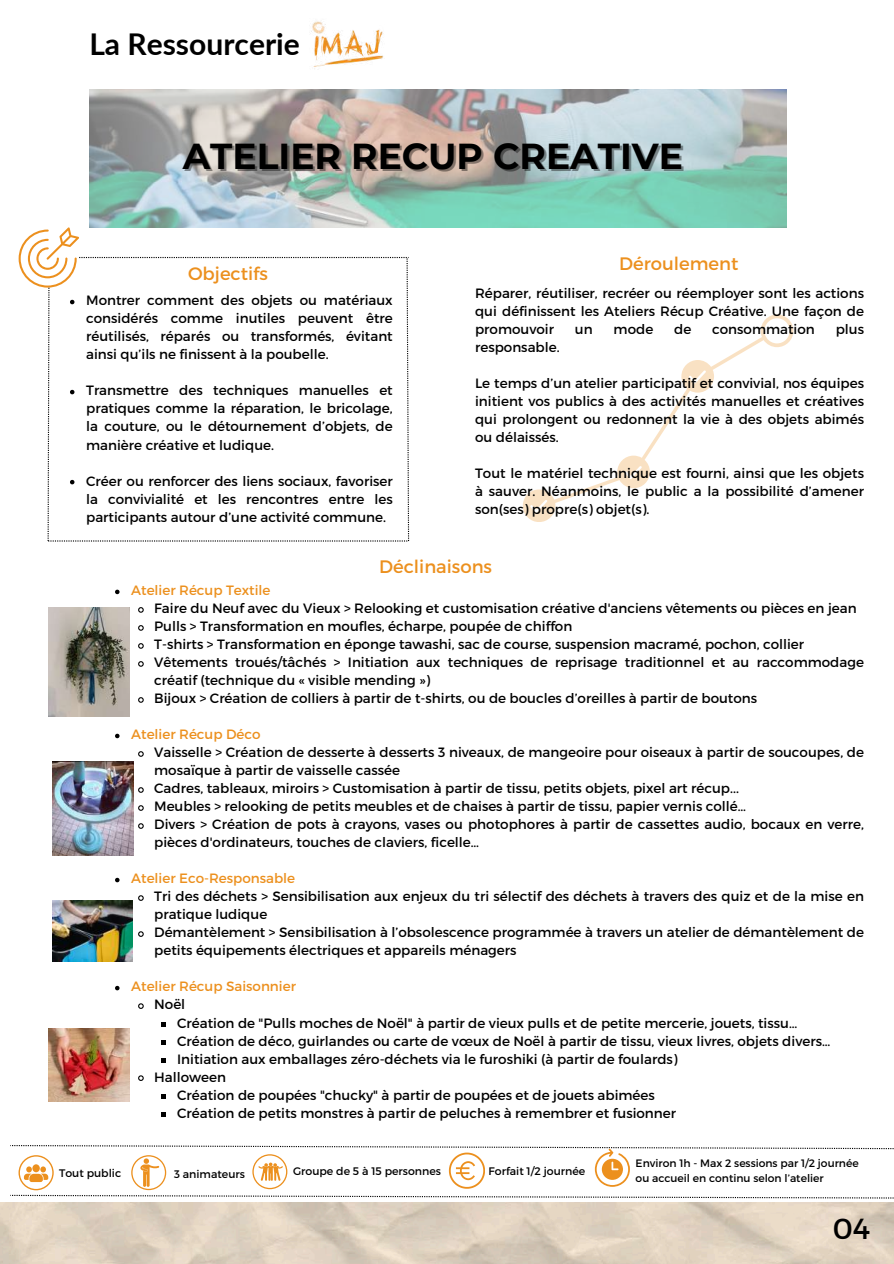
<style>
.page{position:relative;width:894px;height:1264px;background:#fff}
.page>*{position:absolute;margin:0;border:0;box-sizing:border-box;transform-origin:0 0}
.t1{font:700 36px "Montserrat";color:#000}
.t2{font:700 30px "Lato";color:#000}
.t3{font:28.95px "Montserrat";color:#000}
.t4{font:18px "Montserrat";color:#ec901e}
.t5{font:13.5px/18px "Montserrat";color:#000;text-align:justify}
.t6{font:13.5px "Montserrat";color:#ec901e}
.t7{font:10.95px "Montserrat";color:#000}
.t8{font:10.8px/15px "Montserrat";color:#000}
</style>
<div class="page">
<svg style="left:19px;top:227px;width:390px;height:314px"></svg>
<img style="left:89px;top:89px;width:697px;height:139px">
<svg style="left:522px;top:314px;width:270px;height:207px"></svg>
<img style="left:311px;top:21px;width:73px;height:48px">
<svg style="left:115px;top:589px;width:4px;height:5px"></svg>
<svg style="left:138px;top:607px;width:6px;height:6px"></svg>
<svg style="left:138px;top:625px;width:6px;height:6px"></svg>
<svg style="left:138px;top:643px;width:6px;height:6px"></svg>
<svg style="left:138px;top:661px;width:6px;height:6px"></svg>
<svg style="left:138px;top:697px;width:6px;height:6px"></svg>
<svg style="left:115px;top:733px;width:4px;height:5px"></svg>
<svg style="left:138px;top:751px;width:6px;height:6px"></svg>
<svg style="left:138px;top:787px;width:6px;height:6px"></svg>
<svg style="left:138px;top:805px;width:6px;height:6px"></svg>
<svg style="left:138px;top:823px;width:6px;height:6px"></svg>
<svg style="left:115px;top:877px;width:4px;height:5px"></svg>
<svg style="left:138px;top:895px;width:6px;height:6px"></svg>
<svg style="left:138px;top:931px;width:6px;height:6px"></svg>
<svg style="left:115px;top:985px;width:4px;height:5px"></svg>
<svg style="left:138px;top:1003px;width:6px;height:6px"></svg>
<svg style="left:161px;top:1022px;width:5px;height:4px"></svg>
<svg style="left:161px;top:1040px;width:5px;height:4px"></svg>
<svg style="left:161px;top:1058px;width:5px;height:4px"></svg>
<svg style="left:138px;top:1075px;width:6px;height:6px"></svg>
<svg style="left:161px;top:1094px;width:5px;height:4px"></svg>
<svg style="left:161px;top:1112px;width:5px;height:4px"></svg>
<img style="left:48px;top:1028px;width:81px;height:73px">
<img style="left:48px;top:607px;width:81px;height:109px">
<img style="left:52px;top:761px;width:81px;height:94px">
<img style="left:52px;top:901px;width:81px;height:60px">
<svg style="left:10px;top:1145px;width:883px;height:53px"></svg>
<h2 class="t2" style="left:89px;top:25px;width:212px">La Ressourcerie</h2>
<h1 class="t1" style="left:183px;top:134px;width:501px">ATELIER RECUP CREATIVE</h1>
<h3 class="t4" style="left:188px;top:262px;width:81px">Objectifs</h3>
<p class="t5" style="left:86px;top:291px;width:308px">Montrer comment des objets ou matériaux considérés comme inutiles peuvent être réutilisés, réparés ou transformés, évitant ainsi qu’ils ne finissent à la poubelle.</p>
<p class="t5" style="left:86px;top:381px;width:308px">Transmettre des techniques manuelles et pratiques comme la réparation, le bricolage, la couture, ou le détournement d’objets, de manière créative et ludique.</p>
<p class="t5" style="left:86px;top:471px;width:308px">Créer ou renforcer des liens sociaux, favoriser la convivialité et les rencontres entre les participants autour d’une activité commune.</p>
<h3 class="t4" style="left:619px;top:252px;width:121px">Déroulement</h3>
<p class="t5" style="left:475px;top:283px;width:390px">Réparer, réutiliser, recréer ou réemployer sont les actions qui définissent les Ateliers Récup Créative. Une façon de promouvoir</p>
<p class="t5" style="left:575px;top:319px;width:19px">un</p>
<p class="t5" style="left:613px;top:319px;width:41px">mode</p>
<p class="t5" style="left:674px;top:319px;width:19px">de</p>
<p class="t5" style="left:712px;top:319px;width:104px">consommation</p>
<p class="t5" style="left:835px;top:319px;width:30px">plus</p>
<p class="t5" style="left:475px;top:337px;width:86px">responsable.</p>
<p class="t5" style="left:475px;top:373px;width:390px">Le temps d’un atelier participatif et convivial, nos équipes initient vos publics à des activités manuelles et créatives qui prolongent ou redonnent la vie à des objets abimés ou délaissés.</p>
<p class="t5" style="left:475px;top:463px;width:390px">Tout le matériel technique est fourni, ainsi que les objets à sauver. Néanmoins, le public a la possibilité d’amener son(ses) propre(s) objet(s).</p>
<h3 class="t4" style="left:379px;top:554px;width:114px">Déclinaisons</h3>
<p class="t6" style="left:131px;top:581px;width:141px">Atelier Récup Textile</p>
<p class="t5" style="left:154px;top:599px;width:711px;text-align:left">Faire du Neuf avec du Vieux &gt; Relooking et customisation créative d'anciens vêtements ou pièces en jean Pulls &gt; Transformation en moufles, écharpe, poupée de chiffon<br>T-shirts &gt; Transformation en éponge tawashi, sac de course, suspension macramé, pochon, collier Vêtements troués/tâchés &gt; Initiation aux techniques de reprisage traditionnel et au raccommodage créatif (technique du « visible mending »)<br>Bijoux &gt; Création de colliers à partir de t-shirts, ou de boucles d’oreilles à partir de boutons</p>
<p class="t6" style="left:131px;top:725px;width:131px">Atelier Récup Déco</p>
<p class="t5" style="left:154px;top:743px;width:711px;text-align:left">Vaisselle &gt; Création de desserte à desserts 3 niveaux, de mangeoire pour oiseaux à partir de soucoupes, de mosaïque à partir de vaisselle cassée<br>Cadres, tableaux, miroirs &gt; Customisation à partir de tissu, petits objets, pixel art récup...<br>Meubles &gt; relooking de petits meubles et de chaises à partir de tissu, papier vernis collé…<br>Divers &gt; Création de pots à crayons, vases ou photophores à partir de cassettes audio, bocaux en verre, pièces d'ordinateurs, touches de claviers, ficelle…</p>
<p class="t6" style="left:131px;top:869px;width:165px">Atelier Eco-Responsable</p>
<p class="t5" style="left:154px;top:887px;width:711px;text-align:left">Tri des déchets &gt; Sensibilisation aux enjeux du tri sélectif des déchets à travers des quiz et de la mise en pratique ludique<br>Démantèlement &gt; Sensibilisation à l’obsolescence programmée à travers un atelier de démantèlement de petits équipements électriques et appareils ménagers</p>
<p class="t6" style="left:131px;top:977px;width:166px">Atelier Récup Saisonnier</p>
<p class="t5" style="left:154px;top:995px;width:33px">Noël</p>
<p class="t5" style="left:177px;top:1013px;width:621px">Création de "Pulls moches de Noël" à partir de vieux pulls et de petite mercerie, jouets, tissu…</p>
<p class="t5" style="left:177px;top:1031px;width:654px">Création de déco, guirlandes ou carte de vœux de Noël à partir de tissu, vieux livres, objets divers…</p>
<p class="t5" style="left:177px;top:1049px;width:502px">Initiation aux emballages zéro-déchets via le furoshiki (à partir de foulards)</p>
<p class="t5" style="left:154px;top:1067px;width:73px">Halloween</p>
<p class="t5" style="left:177px;top:1085px;width:479px">Création de poupées "chucky" à partir de poupées et de jouets abimées</p>
<p class="t5" style="left:177px;top:1103px;width:500px">Création de petits monstres à partir de peluches à remembrer et fusionner</p>
<p class="t7" style="left:59px;top:1166px;width:64px">Tout public</p>
<p class="t7" style="left:174px;top:1166px;width:72px">3 animateurs</p>
<p class="t7" style="left:293px;top:1164px;width:149px">Groupe de 5 à 15 personnes</p>
<p class="t7" style="left:488px;top:1164px;width:98px">Forfait 1/2 journée</p>
<p class="t8" style="left:635px;top:1155px;width:224px">Environ 1h - Max 2 sessions par 1/2 journée ou accueil en continu selon l’atelier</p>
<h3 class="t3" style="left:832px;top:1209px;width:39px">04</h3>
</div>
